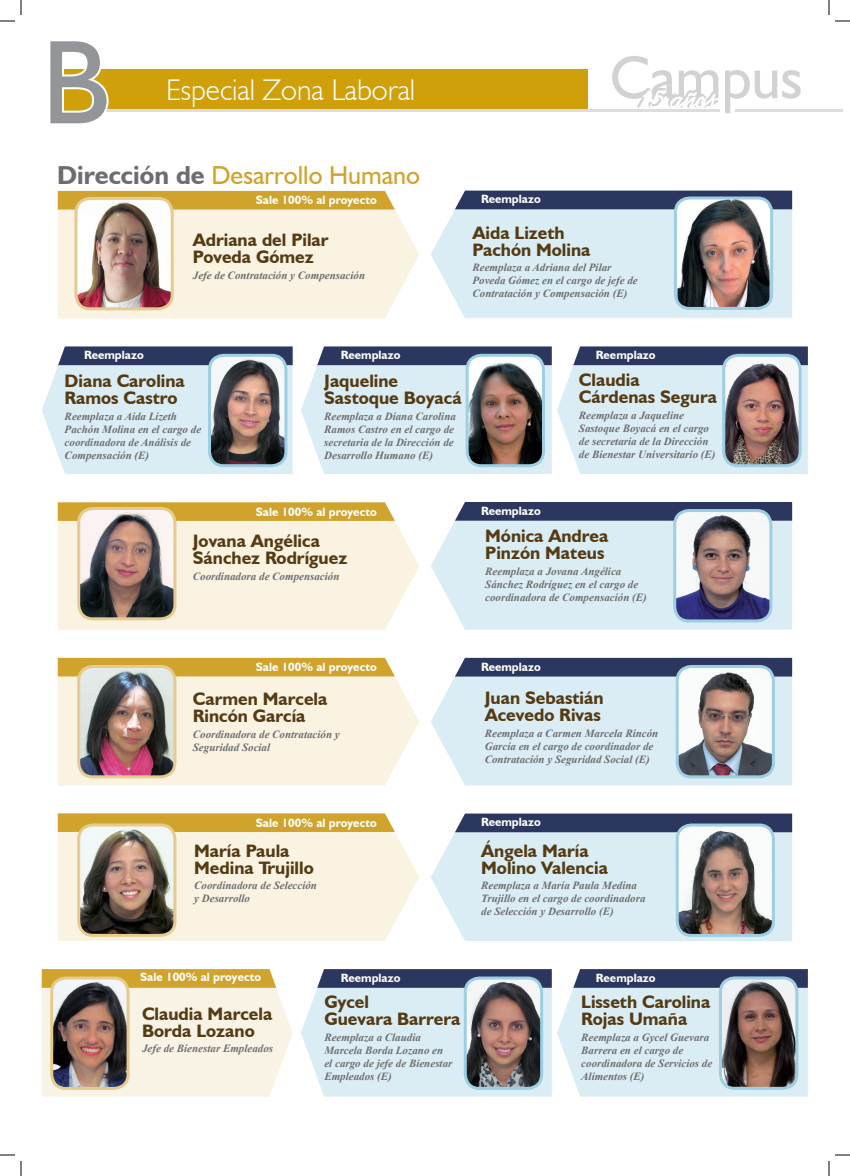
<style>
.page{position:relative;width:850px;height:1176px;background:#fff}
.page>*{position:absolute;margin:0;border:0;box-sizing:border-box;transform-origin:0 0}
.t1{font:120px "Humanist 521 BT";color:#939598}
.Título_1{font:300 29.9px "Humanist 521 BT";color:#fff}
.titulo_zona_estudian{font:26px "Humanist 521 BT";color:#d0a32d}
.nombre{font:700 18px/17px "Humanist 521 BT";color:#543b14}
.antetitulo{font:700 12px "Humanist 521 BT";color:#fff}
.cargo{font:italic 700 11px/13px "Times New Roman";color:#6c6d70}
.s1{font-weight:700;color:#6c6d70}
</style>
<div class="page">
<div style="left:58px;top:69px;width:530px;height:42px;background:#d0a00a"></div>
<hr style="left:88px;top:109px;width:631px;height:3px;background:#dcdddf">
<svg style="left:57px;top:69px;width:52px;height:43px"></svg>
<hr style="left:736px;top:109px;width:107px;height:3px;background:#dcdddf">
<svg style="left:612px;top:56px;width:189px;height:58px"></svg>
<div style="left:431px;top:209px;width:361px;height:109px;background:#dbedf4"></div>
<div style="left:455px;top:191px;width:337px;height:18px;background:#2b375e"></div>
<img style="left:677px;top:198px;width:93px;height:110px">
<div style="left:674px;top:196px;width:99px;height:114px;border:3px solid #9ecee1;border-radius:14px"></div>
<div style="left:58px;top:209px;width:361px;height:109px;background:#faf3e2"></div>
<div style="left:58px;top:191px;width:337px;height:18px;background:#d0a32d"></div>
<img style="left:76px;top:198px;width:96px;height:111px">
<div style="left:74px;top:197px;width:100px;height:113px;border:3px solid #e5cb90;border-radius:14px"></div>
<svg style="left:431px;top:521px;width:361px;height:109px;background:#dcedf4"></svg>
<div style="left:455px;top:502px;width:337px;height:19px;background:#2b375e"></div>
<div style="left:58px;top:521px;width:361px;height:109px;background:#faf3e2"></div>
<svg style="left:58px;top:502px;width:337px;height:19px;background:#d1a636"></svg>
<img style="left:79px;top:508px;width:96px;height:111px">
<div style="left:77px;top:507px;width:99px;height:113px;border:3px solid #e5cb90;border-radius:14px"></div>
<img style="left:675px;top:510px;width:96px;height:111px">
<div style="left:673px;top:509px;width:99px;height:113px;border:3px solid #9ecee1;border-radius:14px"></div>
<svg style="left:42px;top:346px;width:251px;height:128px;background:#c3d3de"></svg>
<svg style="left:301px;top:346px;width:507px;height:128px;background:#c3d3de"></svg>
<img style="left:210px;top:355px;width:76px;height:111px">
<div style="left:208px;top:354px;width:79px;height:113px;border:3px solid #9ecee1;border-radius:14px"></div>
<img style="left:467px;top:355px;width:76px;height:111px">
<div style="left:466px;top:354px;width:79px;height:113px;border:3px solid #9ecee1;border-radius:14px"></div>
<img style="left:724px;top:355px;width:76px;height:111px">
<div style="left:722px;top:354px;width:80px;height:113px;border:3px solid #9ecee1;border-radius:14px"></div>
<div style="left:431px;top:676px;width:361px;height:109px;background:#dbedf4"></div>
<div style="left:455px;top:658px;width:337px;height:18px;background:#2b375e"></div>
<div style="left:58px;top:676px;width:361px;height:109px;background:#faf3e2"></div>
<div style="left:58px;top:658px;width:337px;height:18px;background:#d0a32d"></div>
<img style="left:79px;top:666px;width:96px;height:111px">
<div style="left:77px;top:665px;width:99px;height:113px;border:3px solid #e5cb90;border-radius:14px"></div>
<img style="left:677px;top:666px;width:96px;height:111px">
<div style="left:676px;top:665px;width:99px;height:113px;border:3px solid #9ecee1;border-radius:14px"></div>
<div style="left:431px;top:832px;width:361px;height:109px;background:#dbedf4"></div>
<svg style="left:455px;top:813px;width:337px;height:19px;background:#354166"></svg>
<div style="left:58px;top:832px;width:361px;height:109px;background:#faf3e2"></div>
<svg style="left:58px;top:813px;width:337px;height:19px;background:#d1a635"></svg>
<svg style="left:42px;top:969px;width:251px;height:128px;background:#f3e7cb"></svg>
<svg style="left:301px;top:969px;width:507px;height:128px;background:#c4d3de"></svg>
<img style="left:79px;top:825px;width:96px;height:110px">
<div style="left:77px;top:823px;width:99px;height:114px;border:3px solid #e5cb90;border-radius:14px"></div>
<img style="left:720px;top:978px;width:77px;height:110px">
<div style="left:719px;top:976px;width:79px;height:114px;border:3px solid #9ecee1;border-radius:14px"></div>
<img style="left:677px;top:825px;width:96px;height:110px">
<div style="left:676px;top:823px;width:99px;height:114px;border:3px solid #9ecee1;border-radius:14px"></div>
<img style="left:52px;top:978px;width:76px;height:110px">
<div style="left:50px;top:976px;width:80px;height:114px;border:3px solid #e5cb90;border-radius:14px"></div>
<img style="left:465px;top:978px;width:77px;height:110px">
<div style="left:464px;top:976px;width:79px;height:114px;border:3px solid #9ecee1;border-radius:14px"></div>
<svg style="left:0;top:0;width:22px;height:22px"></svg>
<svg style="left:0;top:1154px;width:22px;height:22px"></svg>
<svg style="left:828px;top:0;width:22px;height:22px"></svg>
<svg style="left:828px;top:1154px;width:22px;height:22px"></svg>
<p class="t1" style="left:42px;top:8px;width:71px">B</p>
<p class="Título_1" style="left:166px;top:71px;width:251px">Especial Zona Laboral</p>
<p class="titulo_zona_estudian" style="left:57px;top:159px;width:364px"><span class="s1">Dirección de</span> Desarrollo Humano</p>
<p class="antetitulo" style="left:256px;top:193px;width:123px">Sale 100% al proyecto</p>
<p class="nombre" style="left:193px;top:231px;width:137px">Adriana del Pilar<br>Poveda Gómez</p>
<p class="cargo" style="left:193px;top:268px;width:174px">Jefe de Contratación y Compensación</p>
<p class="antetitulo" style="left:481px;top:192px;width:61px">Reemplazo</p>
<p class="nombre" style="left:472px;top:223px;width:119px">Aida Lizeth<br>Pachón Molina</p>
<p class="cargo" style="left:472px;top:261px;width:167px">Reemplaza a Adriana del Pilar<br>Poveda Gómez en el cargo de jefe de<br>Contratación y Compensación (E)</p>
<p class="antetitulo" style="left:84px;top:348px;width:61px">Reemplazo</p>
<p class="antetitulo" style="left:341px;top:348px;width:61px">Reemplazo</p>
<p class="antetitulo" style="left:596px;top:348px;width:61px">Reemplazo</p>
<p class="nombre" style="left:65px;top:372px;width:122px">Diana Carolina<br>Ramos Castro</p>
<p class="cargo" style="left:65px;top:409px;width:138px">Reemplaza a Aida Lizeth<br>Pachón Molina en el cargo de coordinadora de Análisis de<br>Compensación (E)</p>
<p class="nombre" style="left:579px;top:371px;width:140px">Claudia<br>Cárdenas Segura</p>
<p class="cargo" style="left:579px;top:409px;width:138px">Reemplaza a Jaqueline<br>Sastoque Boyacá en el cargo de secretaria de la Dirección de Bienestar Universitario (E)</p>
<p class="nombre" style="left:324px;top:372px;width:139px">Jaqueline<br>Sastoque Boyacá</p>
<p class="cargo" style="left:324px;top:409px;width:133px">Reemplaza a Diana Carolina<br>Ramos Castro en el cargo de secretaria de la Dirección de<br>Desarrollo Humano (E)</p>
<p class="antetitulo" style="left:256px;top:504px;width:123px">Sale 100% al proyecto</p>
<p class="antetitulo" style="left:481px;top:503px;width:61px">Reemplazo</p>
<p class="nombre" style="left:193px;top:532px;width:156px">Jovana Angélica<br>Sánchez Rodríguez</p>
<p class="cargo" style="left:193px;top:570px;width:148px">Coordinadora de Compensación</p>
<p class="nombre" style="left:485px;top:527px;width:125px">Mónica Andrea<br>Pinzón Mateus</p>
<p class="cargo" style="left:485px;top:565px;width:163px">Reemplaza a Jovana Angélica<br>Sánchez Rodríguez en el cargo de coordinadora de Compensación (E)</p>
<p class="antetitulo" style="left:256px;top:660px;width:123px">Sale 100% al proyecto</p>
<p class="antetitulo" style="left:481px;top:659px;width:61px">Reemplazo</p>
<p class="nombre" style="left:193px;top:690px;width:136px">Carmen Marcela<br>Rincón García</p>
<p class="cargo" style="left:193px;top:727px;width:148px">Coordinadora de Contratación y<br>Seguridad Social</p>
<p class="nombre" style="left:485px;top:689px;width:120px">Juan Sebastián<br>Acevedo Rivas</p>
<p class="cargo" style="left:485px;top:727px;width:175px">Reemplaza a Carmen Marcela Rincón<br>García en el cargo de coordinador de<br>Contratación y Seguridad Social (E)</p>
<p class="antetitulo" style="left:256px;top:815px;width:123px">Sale 100% al proyecto</p>
<p class="antetitulo" style="left:481px;top:815px;width:61px">Reemplazo</p>
<p class="nombre" style="left:194px;top:841px;width:121px">María Paula<br>Medina Trujillo</p>
<p class="cargo" style="left:194px;top:879px;width:124px">Coordinadora de Selección y Desarrollo</p>
<p class="nombre" style="left:481px;top:841px;width:128px">Ángela María<br>Molino Valencia</p>
<p class="cargo" style="left:481px;top:879px;width:166px">Reemplaza a María Paula Medina<br>Trujillo en el cargo de coordinadora de Selección y Desarrollo (E)</p>
<p class="antetitulo" style="left:140px;top:969px;width:123px">Sale 100% al proyecto</p>
<p class="antetitulo" style="left:341px;top:970px;width:61px">Reemplazo</p>
<p class="antetitulo" style="left:596px;top:970px;width:61px">Reemplazo</p>
<p class="nombre" style="left:142px;top:1004px;width:132px">Claudia Marcela<br>Borda Lozano</p>
<p class="cargo" style="left:142px;top:1042px;width:133px">Jefe de Bienestar Empleados</p>
<p class="nombre" style="left:324px;top:993px;width:138px">Gycel<br>Guevara Barrera</p>
<p class="cargo" style="left:324px;top:1030px;width:130px">Reemplaza a Claudia<br>Marcela Borda Lozano en el cargo de jefe de Bienestar<br>Empleados (E)</p>
<p class="nombre" style="left:581px;top:993px;width:131px">Lisseth Carolina<br>Rojas Umaña</p>
<p class="cargo" style="left:581px;top:1030px;width:133px">Reemplaza a Gycel Guevara<br>Barrera en el cargo de coordinadora de Servicios de<br>Alimentos (E)</p>
</div>
